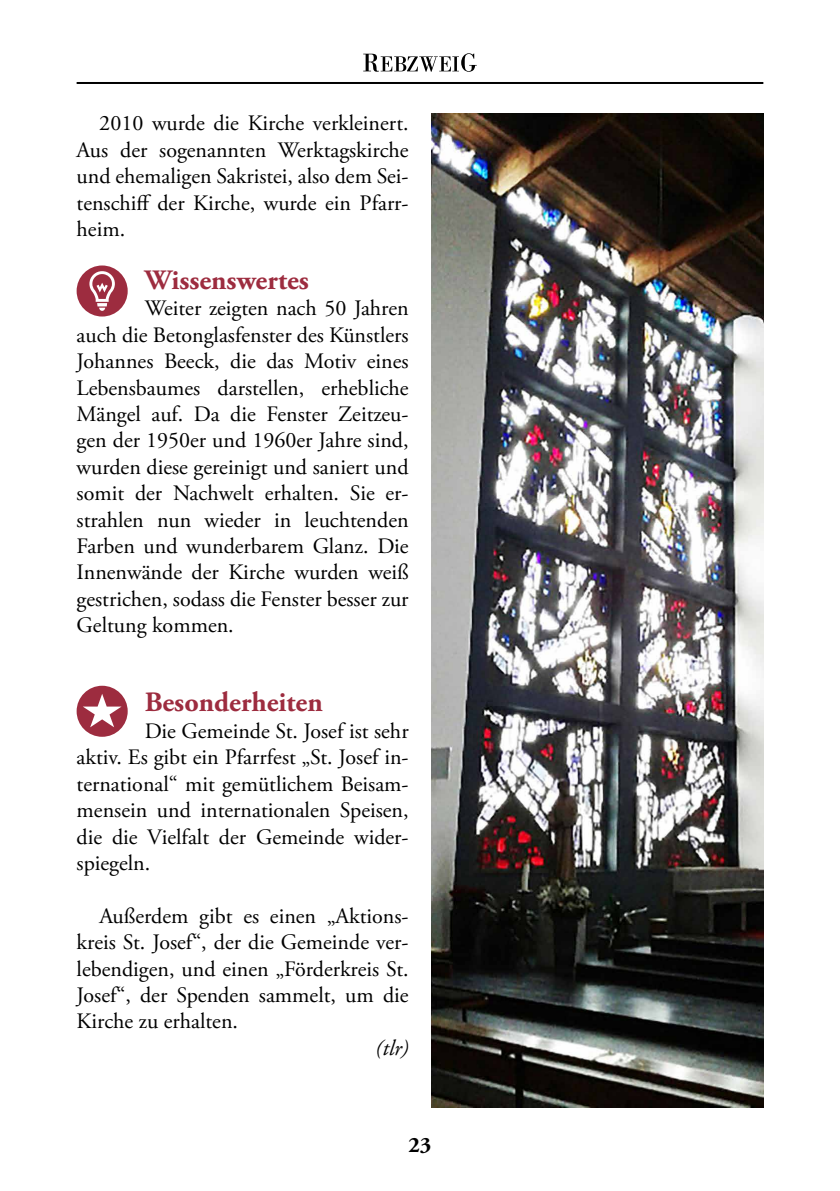
<style>
.page{position:relative;width:840px;height:1191px;background:#fff}
.page>*{position:absolute;margin:0;border:0;box-sizing:border-box;transform-origin:0 0}
.t1{font:700 28px "Adobe Garamond Pro";color:#9d2c3f}
.t2{font:22px/26.4px "Adobe Garamond Pro";color:#000;text-align:justify}
.t3{font:italic 22px "Adobe Garamond Pro";color:#000}
.t4{font:700 22px "Adobe Garamond Pro";color:#000}
</style>
<div class="page">
<hr style="left:77px;top:82px;width:686px;height:2px;background:#000">
<svg style="left:363px;top:53px;width:113px;height:19px"></svg>
<img style="left:431px;top:113px;width:332px;height:994px">
<div style="left:77px;top:265px;width:51px;height:51px;background:#9d2c3f;border-radius:50%"></div>
<svg style="left:89px;top:271px;width:26px;height:40px"></svg>
<div style="left:77px;top:685px;width:51px;height:52px;background:#9d2c3f;border-radius:50%"></div>
<svg style="left:83px;top:693px;width:38px;height:34px"></svg>
<p class="t2" style="left:77px;top:111px;width:333px;text-indent:23px">2010 wurde die Kirche verkleinert.<br>Aus der sogenannten Werktagskirche und ehemaligen Sakristei, also dem Sei&shy;tenschiff der Kirche, wurde ein Pfarr&shy;heim.</p>
<p class="t1" style="left:145px;top:264px;width:165px">Wissenswertes</p>
<p class="t2" style="left:77px;top:296px;width:333px;text-indent:68px">Weiter zeigten nach 50 Jahren auch die Betonglasfenster des Künstlers Johannes Beeck, die das Motiv eines Lebensbaumes darstellen, erhebliche Mängel auf. Da die Fenster Zeitzeu&shy;gen der 1950er und 1960er Jahre sind, wurden diese gereinigt und saniert und somit der Nachwelt erhalten. Sie er&shy;strahlen nun wieder in leuchtenden Farben und wunderbarem Glanz. Die Innenwände der Kirche wurden weiß gestrichen, sodass die Fenster besser zur Geltung kommen.</p>
<p class="t1" style="left:145px;top:686px;width:179px">Besonderheiten</p>
<p class="t2" style="left:77px;top:718px;width:333px;text-indent:68px">Die Gemeinde St. Josef ist sehr aktiv. Es gibt ein Pfarrfest „St. Josef in&shy;ternational“ mit gemütlichem Beisam&shy;mensein und internationalen Speisen, die die Vielfalt der Gemeinde wider&shy;spiegeln.</p>
<p class="t2" style="left:77px;top:903px;width:333px;text-indent:23px">Außerdem gibt es einen „Aktions&shy;kreis St. Josef“, der die Gemeinde ver&shy;lebendigen, und einen „Förderkreis St.<br>Josef“, der Spenden sammelt, um die Kirche zu erhalten.</p>
<p class="t3" style="left:375px;top:1034px;width:35px">(tlr)</p>
<p class="t4" style="left:408px;top:1132px;width:24px">23</p>
</div>
